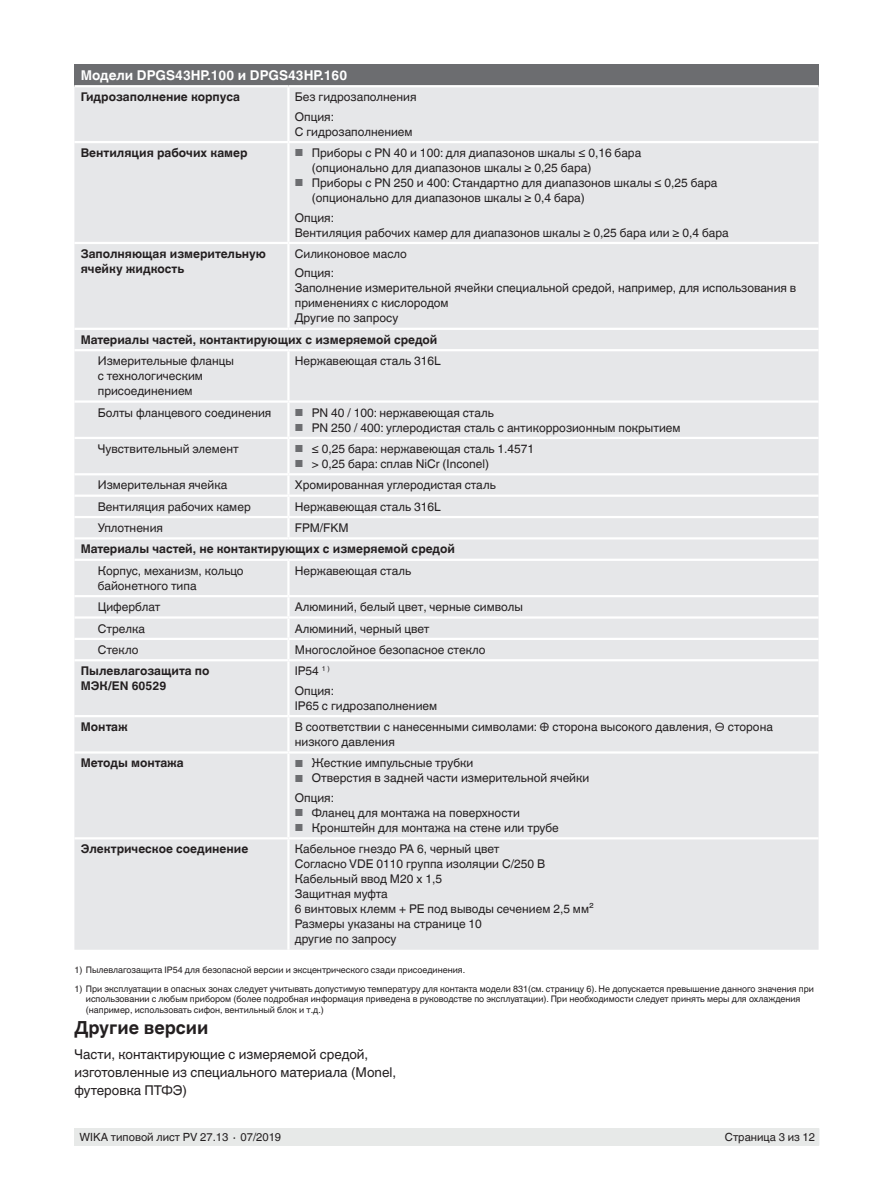
<style>
.page{position:relative;width:893px;height:1188px;background:#fff}
.page>*{position:absolute;margin:0;border:0;box-sizing:border-box;transform-origin:0 0}
.t1{font:700 18px "Helvetica World";color:#231f20}
.t2{font:13.5px/18px "Helvetica World";color:#231f20}
.t3{font:700 13.5px "Helvetica World";color:#fff}
.t4{font:12px/15px "Helvetica World";color:#231f20}
.t5{font:700 12px/15px "Helvetica World";color:#231f20}
.t6{font:11.25px "Helvetica World";color:#231f20}
.t7{font:9px/10.5px "Helvetica World";color:#231f20}
.s1{font-size:10.2px;color:#6c6d70}
</style>
<div class="page">
<div style="left:75px;top:1128px;width:744px;height:17px;background:#e7e9e8"></div>
<div style="left:74px;top:64px;width:745px;height:22px;background:#6c6d70"></div>
<div style="left:74px;top:87px;width:745px;height:863px;background:#e6e7e9"></div>
<hr style="left:288px;top:659px;width:531px;height:2px;background:#fff">
<hr style="left:287px;top:661px;width:3px;height:54px;background:#fff">
<hr style="left:287px;top:87px;width:3px;height:54px;background:#fff">
<hr style="left:74px;top:141px;width:214px;height:2px;background:#fff">
<hr style="left:288px;top:141px;width:531px;height:2px;background:#fff">
<hr style="left:287px;top:143px;width:3px;height:99px;background:#fff">
<hr style="left:74px;top:242px;width:214px;height:2px;background:#fff">
<hr style="left:288px;top:242px;width:531px;height:2px;background:#fff">
<hr style="left:74px;top:328px;width:214px;height:2px;background:#fff">
<hr style="left:288px;top:328px;width:531px;height:2px;background:#fff">
<hr style="left:74px;top:349px;width:214px;height:2px;background:#fff">
<hr style="left:288px;top:349px;width:531px;height:2px;background:#fff">
<hr style="left:74px;top:537px;width:214px;height:3px;background:#fff">
<hr style="left:288px;top:537px;width:531px;height:3px;background:#fff">
<hr style="left:74px;top:559px;width:214px;height:2px;background:#fff">
<hr style="left:288px;top:559px;width:531px;height:2px;background:#fff">
<hr style="left:287px;top:244px;width:3px;height:84px;background:#fff">
<hr style="left:74px;top:85px;width:214px;height:2px;background:#fff">
<hr style="left:288px;top:85px;width:531px;height:2px;background:#fff">
<hr style="left:287px;top:351px;width:3px;height:49px;background:#fff">
<hr style="left:74px;top:400px;width:214px;height:3px;background:#fff">
<hr style="left:288px;top:400px;width:531px;height:3px;background:#fff">
<hr style="left:287px;top:403px;width:3px;height:34px;background:#fff">
<hr style="left:74px;top:437px;width:214px;height:2px;background:#fff">
<hr style="left:288px;top:437px;width:531px;height:2px;background:#fff">
<hr style="left:287px;top:439px;width:3px;height:34px;background:#fff">
<hr style="left:74px;top:473px;width:214px;height:2px;background:#fff">
<hr style="left:288px;top:473px;width:531px;height:2px;background:#fff">
<hr style="left:287px;top:475px;width:3px;height:20px;background:#fff">
<hr style="left:74px;top:495px;width:214px;height:2px;background:#fff">
<hr style="left:288px;top:495px;width:531px;height:2px;background:#fff">
<hr style="left:287px;top:497px;width:3px;height:19px;background:#fff">
<hr style="left:74px;top:516px;width:214px;height:2px;background:#fff">
<hr style="left:288px;top:516px;width:531px;height:2px;background:#fff">
<hr style="left:287px;top:518px;width:3px;height:19px;background:#fff">
<hr style="left:287px;top:561px;width:3px;height:34px;background:#fff">
<hr style="left:74px;top:595px;width:214px;height:2px;background:#fff">
<hr style="left:288px;top:595px;width:531px;height:2px;background:#fff">
<hr style="left:287px;top:597px;width:3px;height:19px;background:#fff">
<hr style="left:74px;top:616px;width:214px;height:3px;background:#fff">
<hr style="left:288px;top:616px;width:531px;height:3px;background:#fff">
<hr style="left:287px;top:619px;width:3px;height:19px;background:#fff">
<hr style="left:74px;top:638px;width:214px;height:2px;background:#fff">
<hr style="left:288px;top:638px;width:531px;height:2px;background:#fff">
<hr style="left:287px;top:640px;width:3px;height:19px;background:#fff">
<hr style="left:74px;top:659px;width:214px;height:2px;background:#fff">
<hr style="left:74px;top:715px;width:214px;height:2px;background:#fff">
<hr style="left:288px;top:715px;width:531px;height:2px;background:#fff">
<hr style="left:287px;top:717px;width:3px;height:34px;background:#fff">
<hr style="left:74px;top:751px;width:214px;height:3px;background:#fff">
<hr style="left:288px;top:751px;width:531px;height:3px;background:#fff">
<hr style="left:287px;top:754px;width:3px;height:83px;background:#fff">
<hr style="left:74px;top:837px;width:214px;height:2px;background:#fff">
<hr style="left:288px;top:837px;width:531px;height:2px;background:#fff">
<hr style="left:287px;top:839px;width:3px;height:111px;background:#fff">
<p class="t3" style="left:81px;top:67px;width:268px">Модели DPGS43HP.100 и DPGS43HP.160</p>
<p class="t5" style="left:81px;top:90px;width:161px">Гидрозаполнение корпуса</p>
<p class="t4" style="left:295px;top:87px;width:123px;line-height:19.5px">Без гидрозаполнения<br>Опция:</p>
<p class="t4" style="left:295px;top:124px;width:119px">С гидрозаполнением</p>
<p class="t5" style="left:81px;top:145px;width:168px">Вентиляция рабочих камер</p>
<p class="t4" style="left:312px;top:145px;width:331px;text-indent:-17px"><span class="s1">■</span> Приборы с PN 40 и 100: для диапазонов шкалы ≤ 0,16 бара (опционально для диапазонов шкалы ≥ 0,25 бара)</p>
<p class="t4" style="left:312px;top:175px;width:407px;text-indent:-17px"><span class="s1">■</span> Приборы с PN 250 и 400: Стандартно для диапазонов шкалы ≤ 0,25 бара (опционально для диапазонов шкалы ≥ 0,4 бара)</p>
<p class="t4" style="left:295px;top:210px;width:435px">Опция:<br>Вентиляция рабочих камер для диапазонов шкалы ≥ 0,25 бара или ≥ 0,4 бара</p>
<p class="t5" style="left:81px;top:246px;width:187px">Заполняющая измерительную ячейку жидкость</p>
<p class="t4" style="left:295px;top:244px;width:114px;line-height:19.5px">Силиконовое масло<br>Опция:</p>
<p class="t4" style="left:295px;top:281px;width:503px">Заполнение измерительной ячейки специальной средой, например, для использования в применениях с кислородом<br>Другие по запросу</p>
<p class="t5" style="left:81px;top:332px;width:358px">Материалы частей, контактирующих с измеряемой средой</p>
<p class="t4" style="left:98px;top:354px;width:138px">Измерительные фланцы с технологическим присоединением</p>
<p class="t4" style="left:295px;top:354px;width:147px">Нержавеющая сталь 316L</p>
<p class="t4" style="left:98px;top:405px;width:175px">Болты фланцевого соединения</p>
<p class="t4" style="left:295px;top:405px;width:200px"><span class="s1">■</span> PN 40 / 100: нержавеющая сталь</p>
<p class="t4" style="left:295px;top:420px;width:387px"><span class="s1">■</span> PN 250 / 400: углеродистая сталь с антикоррозионным покрытием</p>
<p class="t4" style="left:98px;top:441px;width:143px">Чувствительный элемент</p>
<p class="t4" style="left:295px;top:441px;width:241px"><span class="s1">■</span> ≤ 0,25 бара: нержавеющая сталь 1.4571</p>
<p class="t4" style="left:295px;top:456px;width:196px"><span class="s1">■</span> &gt; 0,25 бара: сплав NiCr (Inconel)</p>
<p class="t4" style="left:98px;top:478px;width:131px">Измерительная ячейка</p>
<p class="t4" style="left:295px;top:478px;width:202px">Хромированная углеродистая сталь</p>
<p class="t4" style="left:98px;top:499px;width:154px">Вентиляция рабочих камер</p>
<p class="t4" style="left:295px;top:499px;width:147px">Нержавеющая сталь 316L</p>
<p class="t4" style="left:98px;top:520px;width:67px">Уплотнения</p>
<p class="t4" style="left:295px;top:520px;width:55px">FPM/FKM</p>
<p class="t5" style="left:81px;top:542px;width:376px">Материалы частей, не контактирующих с измеряемой средой</p>
<p class="t4" style="left:98px;top:563px;width:147px">Корпус, механизм, кольцо байонетного типа</p>
<p class="t4" style="left:295px;top:563px;width:118px">Нержавеющая сталь</p>
<p class="t4" style="left:98px;top:600px;width:64px">Циферблат</p>
<p class="t4" style="left:295px;top:600px;width:230px">Алюминий, белый цвет, черные символы</p>
<p class="t4" style="left:98px;top:621px;width:49px">Стрелка</p>
<p class="t4" style="left:295px;top:621px;width:136px">Алюминий, черный цвет</p>
<p class="t4" style="left:98px;top:642px;width:42px">Стекло</p>
<p class="t4" style="left:295px;top:642px;width:192px">Многослойное безопасное стекло</p>
<p class="t5" style="left:81px;top:664px;width:130px">Пылевлагозащита по<br>МЭК/EN 60529</p>
<p class="t4" style="left:295px;top:661px;width:41px;line-height:19.5px">IP54 <sup>1</sup> <sup>)<br></sup>Опция:</p>
<p class="t4" style="left:295px;top:698px;width:144px">IP65 с гидрозаполнением</p>
<p class="t5" style="left:81px;top:719px;width:49px">Монтаж</p>
<p class="t4" style="left:295px;top:719px;width:480px">В соответствии с нанесенными символами: ⊕ сторона высокого давления, ⊖ сторона низкого давления</p>
<p class="t5" style="left:81px;top:756px;width:105px">Методы монтажа</p>
<p class="t4" style="left:295px;top:756px;width:180px"><span class="s1">■</span> Жесткие импульсные трубки</p>
<p class="t4" style="left:295px;top:769px;width:296px;line-height:19.5px"><span class="s1">■</span> Отверстия в задней части измерительной ячейки<br>Опция:</p>
<p class="t4" style="left:295px;top:805px;width:227px"><span class="s1">■</span> Фланец для монтажа на поверхности</p>
<p class="t4" style="left:295px;top:820px;width:266px"><span class="s1">■</span> Кронштейн для монтажа на стене или трубе</p>
<p class="t5" style="left:81px;top:842px;width:169px">Электрическое соединение</p>
<p class="t4" style="left:295px;top:842px;width:300px">Кабельное гнездо PA 6, черный цвет<br>Согласно VDE 0110 группа изоляции C/250 В<br>Кабельный ввод M20 x 1,5<br>Защитная муфта<br>6 винтовых клемм + PE под выводы сечением 2,5 мм²<br>Размеры указаны на странице 10<br>другие по запросу</p>
<p class="t7" style="left:74px;top:964px;width:392px">1) Пылевлагозащита IP54 для безопасной версии и эксцентрического сзади присоединения.</p>
<p class="t7" style="left:86px;top:983px;width:730px;text-indent:-11px">1) При эксплуатации в опасных зонах следует учитывать допустимую температуру для контакта модели 831(см. страницу 6). Не допускается превышение данного значения при использовании с любым прибором (более подробная информация приведена в руководстве по эксплуатации). При необходимости следует принять меры для охлаждения (например, использовать сифон, вентильный блок и т.д.)</p>
<h1 class="t1" style="left:74px;top:1017px;width:136px">Другие версии</h1>
<p class="t2" style="left:74px;top:1046px;width:323px">Части, контактирующие с измеряемой средой, изготовленные из специального материала (Monel, футеровка ПТФЭ)</p>
<p class="t6" style="left:80px;top:1131px;width:203px">WIKA типовой лист PV 27.13 ∙ 07/2019</p>
<p class="t6" style="left:725px;top:1131px;width:92px">Страница 3 из 12</p>
</div>
